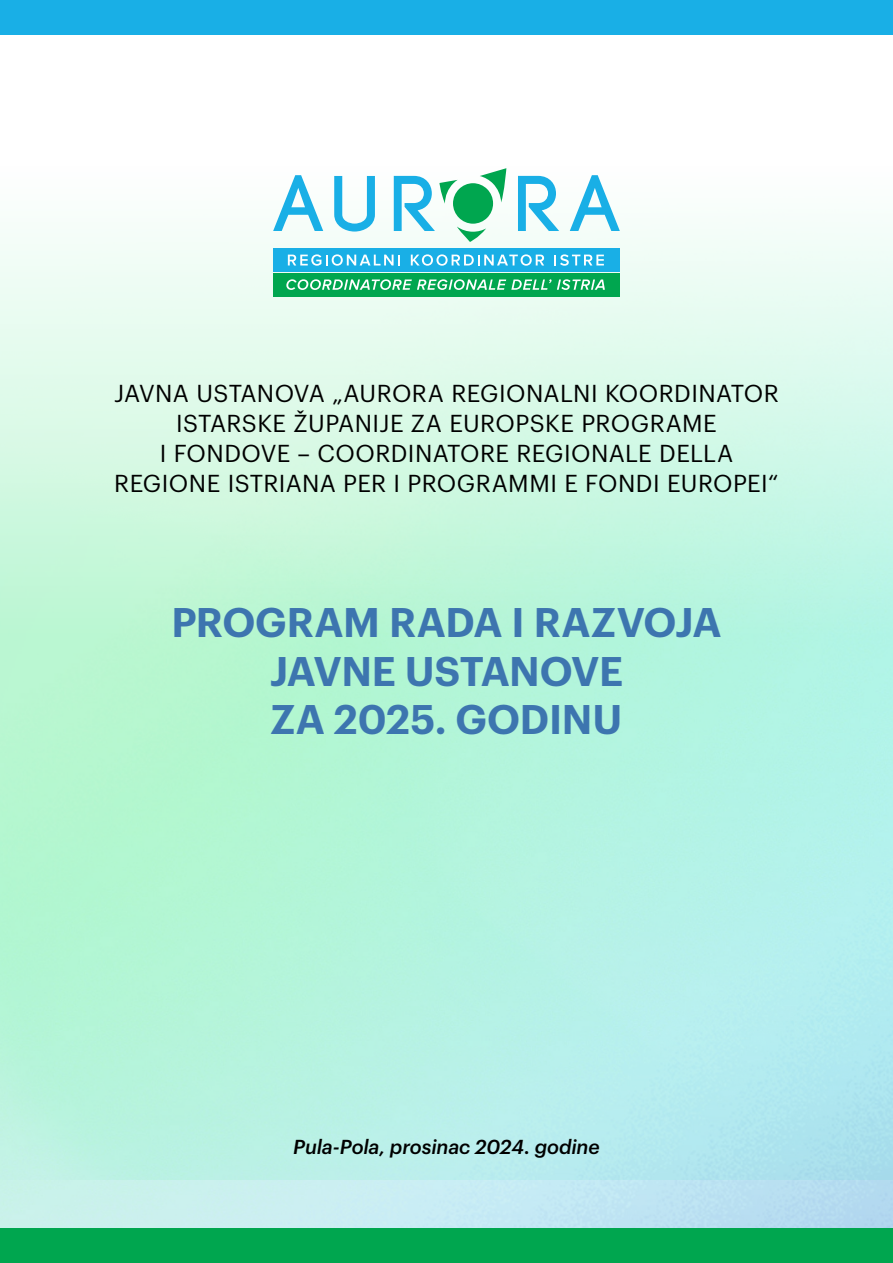
<style>
.page{position:relative;width:893px;height:1263px;background:#fff}
.page>*{position:absolute;margin:0;border:0;box-sizing:border-box;transform-origin:0 0}
.t1{font:600 40.5px/48.6px "Graphik";letter-spacing:-.005em;color:#3d75af;text-align:center}
.t2{font:24px/30px "Graphik";letter-spacing:.015em;color:#000;text-align:center}
.t3{font:italic 500 19.8px "Graphik";letter-spacing:-.005em;color:#000}
</style>
<div class="page">
<img style="left:0;top:678px;width:893px;height:551px">
<div style="left:0;top:34px;width:893px;height:644px;background:linear-gradient(to bottom,#fff,#b3f5d5)"></div>
<svg style="left:273px;top:175px;width:50px;height:56px"></svg>
<svg style="left:334px;top:176px;width:41px;height:56px"></svg>
<svg style="left:394px;top:168px;width:112px;height:74px"></svg>
<svg style="left:518px;top:176px;width:41px;height:55px"></svg>
<svg style="left:570px;top:175px;width:50px;height:56px"></svg>
<div style="left:273px;top:248px;width:347px;height:23px;background:#19afe6"></div>
<svg style="left:288px;top:254px;width:112px;height:12px"></svg>
<svg style="left:411px;top:254px;width:133px;height:12px"></svg>
<svg style="left:554px;top:254px;width:50px;height:12px"></svg>
<div style="left:273px;top:273px;width:347px;height:24px;background:#00a64f"></div>
<svg style="left:286px;top:279px;width:319px;height:11px"></svg>
<div style="left:0;top:0;width:893px;height:34px;background:#19afe6"></div>
<div style="left:0;top:1229px;width:893px;height:34px;background:#00a64f"></div>
<p class="t2" style="left:114px;top:377px;width:666px">JAVNA USTANOVA „AURORA REGIONALNI KOORDINATOR ISTARSKE ŽUPANIJE ZA EUROPSKE PROGRAME<br>I FONDOVE – COORDINATORE REGIONALE DELLA REGIONE ISTRIANA PER I PROGRAMMI E FONDI EUROPEI“</p>
<h1 class="t1" style="left:171px;top:594px;width:552px">PROGRAM RADA I RAZVOJA<br>JAVNE USTANOVE<br>ZA 2025. GODINU</h1>
<p class="t3" style="left:293px;top:1132px;width:308px">Pula-Pola, prosinac 2024. godine</p>
</div>
